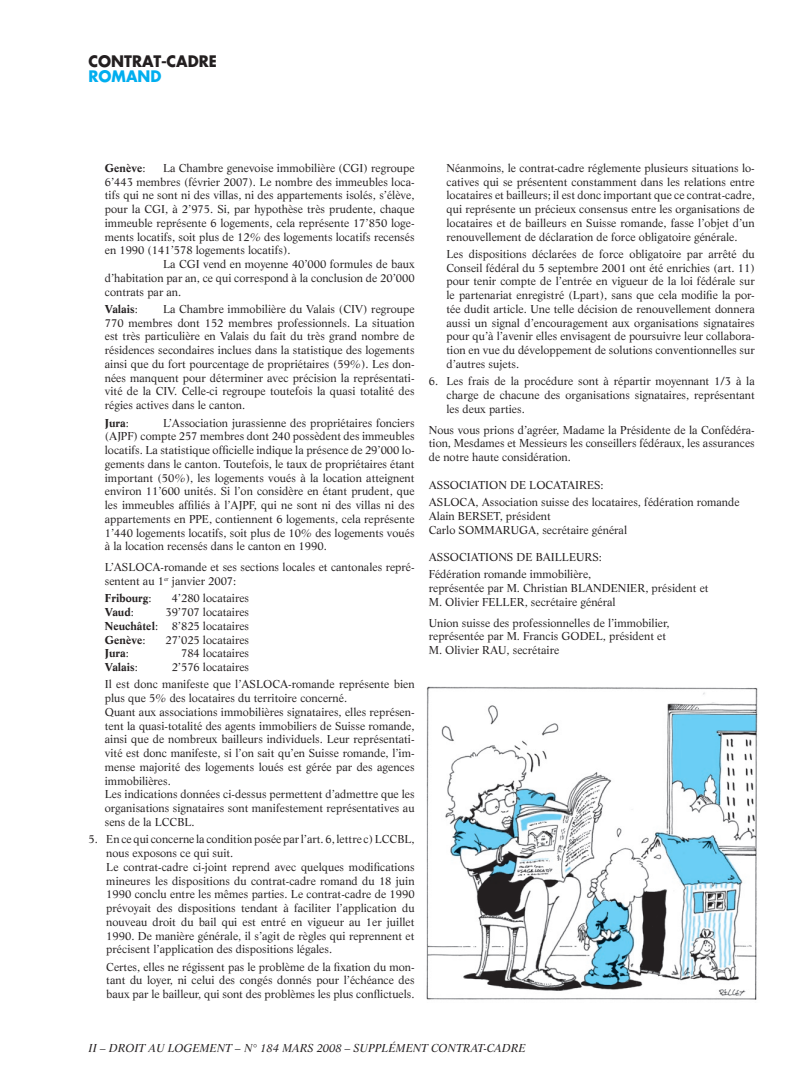
<style>
.page{position:relative;width:808px;height:1092px;background:#fff}
.page>*{position:absolute;margin:0;border:0;box-sizing:border-box;transform-origin:0 0}
.t1{font:17.5px "Renner Bold Archi Type";color:#231f20}
.t2{font:17.5px "Renner Bold Archi Type";color:#00aeef}
.t3{font:11.25px/13.8px "Life";color:#231f20;text-align:justify}
.t4{font:italic 11.25px "Life";color:#231f20}
.t5{font:700 11.25px "Life";color:#231f20}
.s1{font-weight:400}
.s2{font-weight:700}
</style>
<div class="page">
<img style="left:426px;top:686px;width:332px;height:314px">
<h1 class="t1" style="left:89px;top:50px;width:130px">CONTRAT-CADRE</h1>
<h1 class="t2" style="left:89px;top:65px;width:74px">ROMAND</h1>
<p class="t5" style="left:105px;top:161px;width:42px">Genève<span class="s1">:</span></p>
<p class="t3" style="left:163px;top:161px;width:253px">La Chambre genevoise immobilière (CGI) regroupe</p>
<p class="t3" style="left:105px;top:174px;width:311px">6’443 membres (février 2007). Le nombre des immeubles loca-</p>
<p class="t3" style="left:105px;top:188px;width:311px">tifs qui ne sont ni des villas, ni des appartements isolés, s’élève,</p>
<p class="t3" style="left:105px;top:202px;width:311px">pour la CGI, à 2’975. Si, par hypothèse très prudente, chaque</p>
<p class="t3" style="left:105px;top:216px;width:311px">immeuble représente 6 logements, cela représente 17’850 loge-</p>
<p class="t3" style="left:105px;top:229px;width:311px">ments locatifs, soit plus de 12% des logements locatifs recensés</p>
<p class="t3" style="left:105px;top:243px;width:187px">en 1990 (141’578 logements locatifs).</p>
<p class="t3" style="left:163px;top:257px;width:253px">La CGI vend en moyenne 40’000 formules de baux</p>
<p class="t3" style="left:105px;top:271px;width:311px">d’habitation par an, ce qui correspond à la conclusion de 20’000</p>
<p class="t3" style="left:105px;top:284px;width:78px">contrats par an.</p>
<p class="t5" style="left:105px;top:302px;width:35px">Valais<span class="s1">:</span></p>
<p class="t3" style="left:105px;top:302px;width:311px;text-indent:58px">La Chambre immobilière du Valais (CIV) regroupe 770 membres dont 152 membres professionnels. La situation est très particulière en Valais du fait du très grand nombre de résidences secondaires inclues dans la statistique des logements ainsi que du fort pourcentage de propriétaires (59%). Les don&shy;nées manquent pour déterminer avec précision la représentati&shy;vité de la CIV. Celle-ci regroupe toutefois la quasi totalité des régies actives dans le canton.</p>
<p class="t5" style="left:105px;top:416px;width:25px">Jura<span class="s1">:</span></p>
<p class="t3" style="left:105px;top:415px;width:311px;text-indent:58px">L’Association jurassienne des propriétaires fonciers (AJPF) compte 257 membres dont 240 possèdent des immeubles locatifs. La statistique officielle indique la présence de 29’000 lo&shy;gements dans le canton. Toutefois, le taux de propriétaires étant important (50%), les logements voués à la location atteignent environ 11’600 unités. Si l’on considère en étant prudent, que les immeubles affiliés à l’AJPF, qui ne sont ni des villas ni des appartements en PPE, contiennent 6 logements, cela représente 1’440 logements locatifs, soit plus de 10% des logements voués à la location recensés dans le canton en 1990.</p>
<p class="t3" style="left:105px;top:560px;width:311px">L’ASLOCA-romande et ses sections locales et cantonales repré&shy;sentent au 1<sup>er</sup> janvier 2007:</p>
<p class="t5" style="left:105px;top:591px;width:48px">Fribourg<span class="s1">:</span></p>
<p class="t3" style="left:172px;top:591px;width:79px">4’280 locataires</p>
<p class="t5" style="left:105px;top:605px;width:30px">Vaud<span class="s1">:</span></p>
<p class="t3" style="left:105px;top:605px;width:146px;text-indent:61px">39’707 locataires <span class="s2">Neuchâtel</span>: 8’825 locataires <span class="s2">Genève</span>:</p>
<p class="t3" style="left:165px;top:632px;width:85px">27’025 locataires</p>
<p class="t5" style="left:105px;top:646px;width:25px">Jura<span class="s1">:</span></p>
<p class="t3" style="left:181px;top:646px;width:70px">784 locataires</p>
<p class="t5" style="left:105px;top:660px;width:35px">Valais<span class="s1">:</span></p>
<p class="t3" style="left:105px;top:658px;width:311px;line-height:17.2px;text-indent:67px">2’576 locataires<br>Il est donc manifeste que l’ASLOCA-romande représente bien</p>
<p class="t3" style="left:105px;top:691px;width:311px;text-align:left">plus que 5% des locataires du territoire concerné.<br>Quant aux associations immobilières signataires, elles représen&shy;tent la quasi-totalité des agents immobiliers de Suisse romande, ainsi que de nombreux bailleurs individuels. Leur représentati&shy;vité est donc manifeste, si l’on sait qu’en Suisse romande, l’im&shy;mense majorité des logements loués est gérée par des agences immobilières.<br>Les indications données ci-dessus permettent d’admettre que les organisations signataires sont manifestement représentatives au sens de la LCCBL.</p>
<p class="t3" style="left:106px;top:832px;width:310px;text-align:left;text-indent:-18px">5. En ce qui concerne la condition posée par l’art. 6, lettre c) LCCBL, nous exposons ce qui suit.<br>Le contrat-cadre ci-joint reprend avec quelques modifications mineures les dispositions du contrat-cadre romand du 18 juin 1990 conclu entre les mêmes parties. Le contrat-cadre de 1990 prévoyait des dispositions tendant à faciliter l’application du nouveau droit du bail qui est entré en vigueur au 1er juillet 1990. De manière générale, il s’agit de règles qui reprennent et précisent l’application des dispositions légales.</p>
<p class="t3" style="left:106px;top:959px;width:310px">Certes, elles ne régissent pas le problème de la fixation du mon&shy;tant du loyer, ni celui des congés donnés pour l’échéance des baux par le bailleur, qui sont des problèmes les plus conflictuels.</p>
<p class="t3" style="left:446px;top:161px;width:310px">Néanmoins, le contrat-cadre réglemente plusieurs situations lo&shy;catives qui se présentent constamment dans les relations entre locataires et bailleurs; il est donc important que ce contrat-cadre, qui représente un précieux consensus entre les organisations de locataires et de bailleurs en Suisse romande, fasse l’objet d’un renouvellement de déclaration de force obligatoire générale.</p>
<p class="t3" style="left:446px;top:247px;width:310px">Les dispositions déclarées de force obligatoire par arrêté du Conseil fédéral du 5 septembre 2001 ont été enrichies (art. 11) pour tenir compte de l’entrée en vigueur de la loi fédérale sur le partenariat enregistré (Lpart), sans que cela modifie la por&shy;tée dudit article. Une telle décision de renouvellement donnera aussi un signal d’encouragement aux organisations signataires pour qu’à l’avenir elles envisagent de poursuivre leur collabora&shy;tion en vue du développement de solutions conventionnelles sur d’autres sujets.</p>
<p class="t3" style="left:446px;top:374px;width:310px;text-indent:-18px">6. Les frais de la procédure sont à répartir moyennant 1/3 à la charge de chacune des organisations signataires, représentant les deux parties.</p>
<p class="t3" style="left:429px;top:422px;width:328px">Nous vous prions d’agréer, Madame la Présidente de la Confédéra&shy;tion, Mesdames et Messieurs les conseillers fédéraux, les assurances de notre haute considération.</p>
<p class="t3" style="left:429px;top:476px;width:312px;line-height:17.2px">ASSOCIATION DE LOCATAIRES:<br>ASLOCA, Association suisse des locataires, fédération romande</p>
<p class="t3" style="left:429px;top:508px;width:45px">Alain Berset</p>
<p class="t3" style="left:500px;top:508px;width:53px">, président</p>
<p class="t3" style="left:429px;top:522px;width:47px">Carlo Sommaruga</p>
<p class="t3" style="left:536px;top:522px;width:93px">, secrétaire général</p>
<p class="t3" style="left:429px;top:548px;width:175px;line-height:17.2px">ASSOCIATIONS DE BAILLEURS:<br>Fédération romande immobilière,</p>
<p class="t3" style="left:429px;top:581px;width:281px">représentée par M. Christian BLANDENIER, président et<br>M. Olivier FELLER, secrétaire général</p>
<p class="t3" style="left:429px;top:615px;width:242px;text-align:left">Union suisse des professionnelles de l’immobilier, représentée par M. Francis GODEL, président et<br>M. Olivier RAU, secrétaire</p>
<p class="t4" style="left:89px;top:1041px;width:438px">II – DROIT AU LOGEMENT – N° 184 MARS 2008 – SUPPLÉMENT CONTRAT-CADRE</p>
</div>
